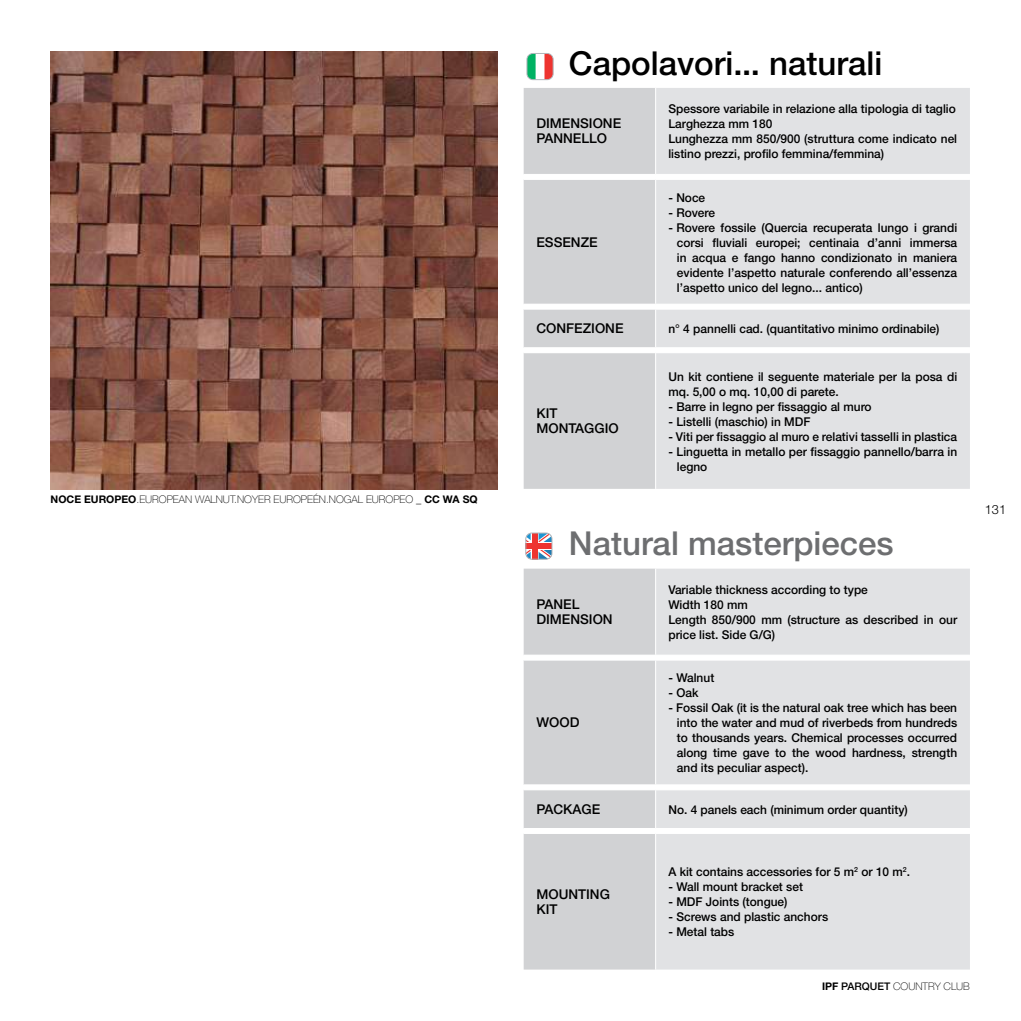
<style>
.page{position:relative;width:1021px;height:1021px;background:#fff}
.page>*{position:absolute;margin:0;border:0;box-sizing:border-box;transform-origin:0 0}
.t1{font:500 33px "Helvetica Neue LT Std";color:#000}
.t2{font:500 33px "Helvetica Neue LT Std";color:#6d6e70}
.t3{font:500 13.5px/15px "Helvetica Neue LT Std";color:#000}
.t4{font:300 12.75px "Helvetica Neue LT Std";color:#000}
.t5{font:500 12.15px/15px "Helvetica Neue LT Std";color:#000}
.t6{font:100 10.5px "Helvetica Neue LT Std";color:#000}
.s1{font-weight:700}
.s2{font-weight:500}
</style>
<div class="page">
<img style="left:51px;top:51px;width:446px;height:438px">
<div style="left:523px;top:88px;width:132px;height:401px;background:#d1d2d4"></div>
<div style="left:656px;top:88px;width:313px;height:401px;background:#e1e2e4"></div>
<svg style="left:523px;top:175px;width:446px;height:177px;background:#dedfe1"></svg>
<hr style="left:523px;top:179px;width:132px;height:1px;background:#fff">
<hr style="left:523px;top:309px;width:132px;height:1px;background:#fff">
<hr style="left:523px;top:352px;width:132px;height:1px;background:#fff">
<hr style="left:655px;top:179px;width:314px;height:1px;background:#fff">
<hr style="left:655px;top:309px;width:314px;height:1px;background:#fff">
<hr style="left:655px;top:352px;width:314px;height:1px;background:#fff">
<hr style="left:523px;top:174px;width:132px;height:1px;background:#fff">
<hr style="left:523px;top:304px;width:132px;height:1px;background:#fff">
<hr style="left:523px;top:347px;width:132px;height:1px;background:#fff">
<hr style="left:655px;top:180px;width:1px;height:124px;background:#fff">
<hr style="left:655px;top:309px;width:1px;height:38px;background:#fff">
<hr style="left:655px;top:174px;width:314px;height:1px;background:#fff">
<hr style="left:655px;top:304px;width:314px;height:1px;background:#fff">
<hr style="left:655px;top:347px;width:314px;height:1px;background:#fff">
<div style="left:523px;top:568px;width:132px;height:401px;background:#d1d2d4"></div>
<div style="left:656px;top:568px;width:313px;height:401px;background:#e1e2e4"></div>
<svg style="left:523px;top:655px;width:446px;height:178px;background:#dedfe1"></svg>
<hr style="left:523px;top:659px;width:132px;height:1px;background:#fff">
<hr style="left:523px;top:789px;width:132px;height:1px;background:#fff">
<hr style="left:523px;top:833px;width:132px;height:1px;background:#fff">
<hr style="left:655px;top:659px;width:314px;height:1px;background:#fff">
<hr style="left:655px;top:789px;width:314px;height:1px;background:#fff">
<hr style="left:655px;top:833px;width:314px;height:1px;background:#fff">
<hr style="left:523px;top:654px;width:132px;height:1px;background:#fff">
<hr style="left:523px;top:784px;width:132px;height:1px;background:#fff">
<hr style="left:523px;top:828px;width:132px;height:1px;background:#fff">
<hr style="left:655px;top:660px;width:1px;height:124px;background:#fff">
<hr style="left:655px;top:790px;width:1px;height:38px;background:#fff">
<hr style="left:655px;top:654px;width:314px;height:1px;background:#fff">
<hr style="left:655px;top:784px;width:314px;height:1px;background:#fff">
<hr style="left:655px;top:828px;width:314px;height:1px;background:#fff">
<svg style="left:528px;top:55px;width:7px;height:25px"></svg>
<svg style="left:544px;top:53px;width:9px;height:27px"></svg>
<div style="left:526px;top:53px;width:27px;height:27px;border:1px solid #b1b6bb;border-radius:6px"></div>
<svg style="left:527px;top:534px;width:25px;height:25px"></svg>
<div style="left:526px;top:542px;width:26px;height:8px;background:#fff"></div>
<div style="left:526px;top:543px;width:26px;height:6px;background:#ee3430"></div>
<div style="left:532px;top:533px;width:5px;height:26px;background:#ee3430"></div>
<div style="left:525px;top:532px;width:27px;height:27px;border:1px solid #b1b6bb;border-radius:6px"></div>
<p class="t6" style="left:51px;top:493px;width:428px"><span class="s1">NOCE EUROPEO</span>.EUROPEAN WALNUT.NOYER EUROPEÉN.NOGAL EUROPEO _ <span class="s1">CC WA SQ</span></p>
<h1 class="t1" style="left:569px;top:43px;width:315px">Capolavori... naturali</h1>
<p class="t3" style="left:536px;top:116px;width:86px">DIMENSIONE<br>PANNELLO</p>
<p class="t3" style="left:536px;top:234px;width:63px">ESSENZE</p>
<p class="t5" style="left:668px;top:101px;width:290px">Spessore variabile in relazione alla tipologia di taglio Larghezza mm 180<br>Lunghezza mm 850/900 (struttura come indicato nel listino prezzi, profilo femmina/femmina)</p>
<p class="t5" style="left:668px;top:190px;width:38px">- Noce</p>
<p class="t5" style="left:668px;top:205px;width:48px">- Rovere</p>
<p class="t5" style="left:677px;top:220px;width:282px;text-align:justify;text-indent:-9px">- Rovere fossile (Quercia recuperata lungo i grandi corsi fluviali europei; centinaia d’anni immersa in acqua e fango hanno condizionato in maniera evidente l’aspetto naturale conferendo all’essenza l’aspetto unico del legno... antico)</p>
<p class="t3" style="left:536px;top:321px;width:89px">CONFEZIONE</p>
<p class="t5" style="left:668px;top:321px;width:273px">n° 4 pannelli cad. (quantitativo minimo ordinabile)</p>
<p class="t3" style="left:536px;top:406px;width:84px">KIT<br>MONTAGGIO</p>
<p class="t5" style="left:668px;top:369px;width:290px">Un kit contiene il seguente materiale per la posa di mq. 5,00 o mq. 10,00 di parete.</p>
<p class="t5" style="left:668px;top:399px;width:205px">- Barre in legno per fissaggio al muro</p>
<p class="t5" style="left:668px;top:414px;width:144px">- Listelli (maschio) in MDF</p>
<p class="t5" style="left:668px;top:429px;width:290px">- Viti per fissaggio al muro e relativi tasselli in plastica</p>
<p class="t5" style="left:677px;top:444px;width:282px;text-indent:-9px">- Linguetta in metallo per fissaggio pannello/barra in legno</p>
<h1 class="t2" style="left:569px;top:523px;width:326px">Natural masterpieces</h1>
<p class="t3" style="left:536px;top:596px;width:78px">PANEL<br>DIMENSION</p>
<p class="t3" style="left:536px;top:715px;width:45px">WOOD</p>
<p class="t5" style="left:668px;top:582px;width:290px">Variable thickness according to type<br>Width 180 mm<br>Length 850/900 mm (structure as described in our price list. Side G/G)</p>
<p class="t5" style="left:668px;top:670px;width:47px">- Walnut</p>
<p class="t5" style="left:668px;top:685px;width:32px">- Oak</p>
<p class="t5" style="left:677px;top:700px;width:282px;text-align:justify;text-indent:-9px">- Fossil Oak (it is the natural oak tree which has been into the water and mud of riverbeds from hundreds to thousands years. Chemical processes occurred along time gave to the wood hardness, strength and its peculiar aspect).</p>
<p class="t3" style="left:536px;top:801px;width:65px">PACKAGE</p>
<p class="t5" style="left:668px;top:802px;width:241px">No. 4 panels each (minimum order quantity)</p>
<p class="t4" style="left:984px;top:501px;width:23px">131</p>
<p class="t3" style="left:536px;top:886px;width:75px">MOUNTING<br>KIT</p>
<p class="t5" style="left:668px;top:864px;width:243px">A kit contains accessories for 5 m<sup>2</sup> or 10 m<sup>2</sup>.</p>
<p class="t5" style="left:668px;top:879px;width:136px">- Wall mount bracket set</p>
<p class="t5" style="left:668px;top:894px;width:121px">- MDF Joints (tongue)</p>
<p class="t5" style="left:668px;top:909px;width:161px">- Screws and plastic anchors</p>
<p class="t5" style="left:668px;top:924px;width:67px">- Metal tabs</p>
<p class="t6" style="left:822px;top:980px;width:149px"><span class="s1">IPF</span> <span class="s2">PARQUET</span> COUNTRY CLUB</p>
</div>
